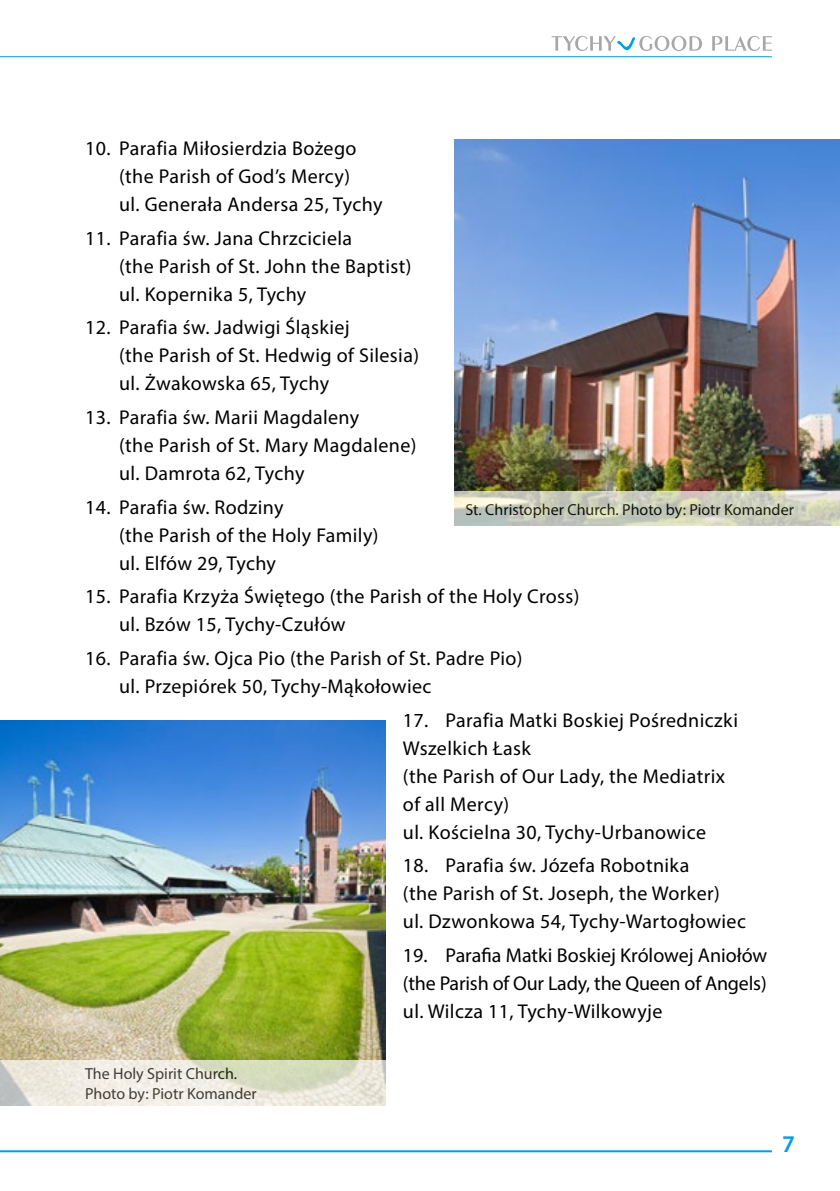
<style>
.page{position:relative;width:840px;height:1191px;background:#fff}
.page>*{position:absolute;margin:0;border:0;box-sizing:border-box;transform-origin:0 0}
.t1{font:600 24px "Myriad Pro";color:#009ee3}
.t2{font:20px/28px "Myriad Pro";letter-spacing:.02em;color:#000}
.t3{font:16px/20px "Myriad Pro";color:#000}
</style>
<div class="page">
<hr style="left:0;top:1150px;width:771px;height:2px;background:#009ee3">
<hr style="left:0;top:56px;width:771px;height:1px;background:#009ee3">
<svg style="left:551px;top:36px;width:220px;height:15px"></svg>
<img style="left:0;top:720px;width:386px;height:340px">
<img style="left:454px;top:140px;width:385px;height:351px">
<svg style="left:454px;top:491px;width:385px;height:34px;background:#cdcfbe"></svg>
<svg style="left:0;top:1060px;width:386px;height:46px;background:#e7e5d8"></svg>
<p class="t2" style="left:119px;top:134px;width:265px;text-indent:-34px">10. Parafia Miłosierdzia Bożego (the Parish of God’s Mercy)<br>ul. Generała Andersa 25, Tychy</p>
<p class="t2" style="left:119px;top:223px;width:293px;text-indent:-34px">11. Parafia św. Jana Chrzciciela<br>(the Parish of St. John the Baptist) ul. Kopernika 5, Tychy</p>
<p class="t2" style="left:119px;top:313px;width:301px;text-indent:-34px">12. Parafia św. Jadwigi Śląskiej<br>(the Parish of St. Hedwig of Silesia) ul. Żwakowska 65, Tychy</p>
<p class="t2" style="left:119px;top:403px;width:298px;text-indent:-34px">13. Parafia św. Marii Magdaleny<br>(the Parish of St. Mary Magdalene) ul. Damrota 62, Tychy</p>
<p class="t2" style="left:119px;top:492px;width:261px;text-indent:-34px">14. Parafia św. Rodziny<br>(the Parish of the Holy Family) ul. Elfów 29, Tychy</p>
<p class="t2" style="left:119px;top:582px;width:461px;text-indent:-34px">15. Parafia Krzyża Świętego (the Parish of the Holy Cross) ul. Bzów 15, Tychy-Czułów</p>
<p class="t2" style="left:119px;top:644px;width:404px;text-indent:-34px">16. Parafia św. Ojca Pio (the Parish of St. Padre Pio) ul. Przepiórek 50, Tychy-Mąkołowiec</p>
<p class="t2" style="left:403px;top:705px;width:336px">17. Parafia Matki Boskiej Pośredniczki<br>Wszelkich Łask<br>(the Parish of Our Lady, the Mediatrix of all Mercy)<br>ul. Kościelna 30, Tychy-Urbanowice</p>
<p class="t2" style="left:403px;top:851px;width:344px">18. Parafia św. Józefa Robotnika<br>(the Parish of St. Joseph, the Worker)<br>ul. Dzwonkowa 54, Tychy-Wartogłowiec</p>
<p class="t2" style="left:403px;top:941px;width:365px;text-align:justify">19. Parafia Matki Boskiej Królowej Aniołów (the Parish of Our Lady, the Queen of Angels) ul. Wilcza 11, Tychy-Wilkowyje</p>
<p class="t3" style="left:465px;top:499px;width:330px">St. Christopher Church. Photo by: Piotr Komander</p>
<p class="t3" style="left:85px;top:1063px;width:173px">The Holy Spirit Church.<br>Photo by: Piotr Komander</p>
<p class="t1" style="left:781px;top:1129px;width:14px">7</p>
</div>
